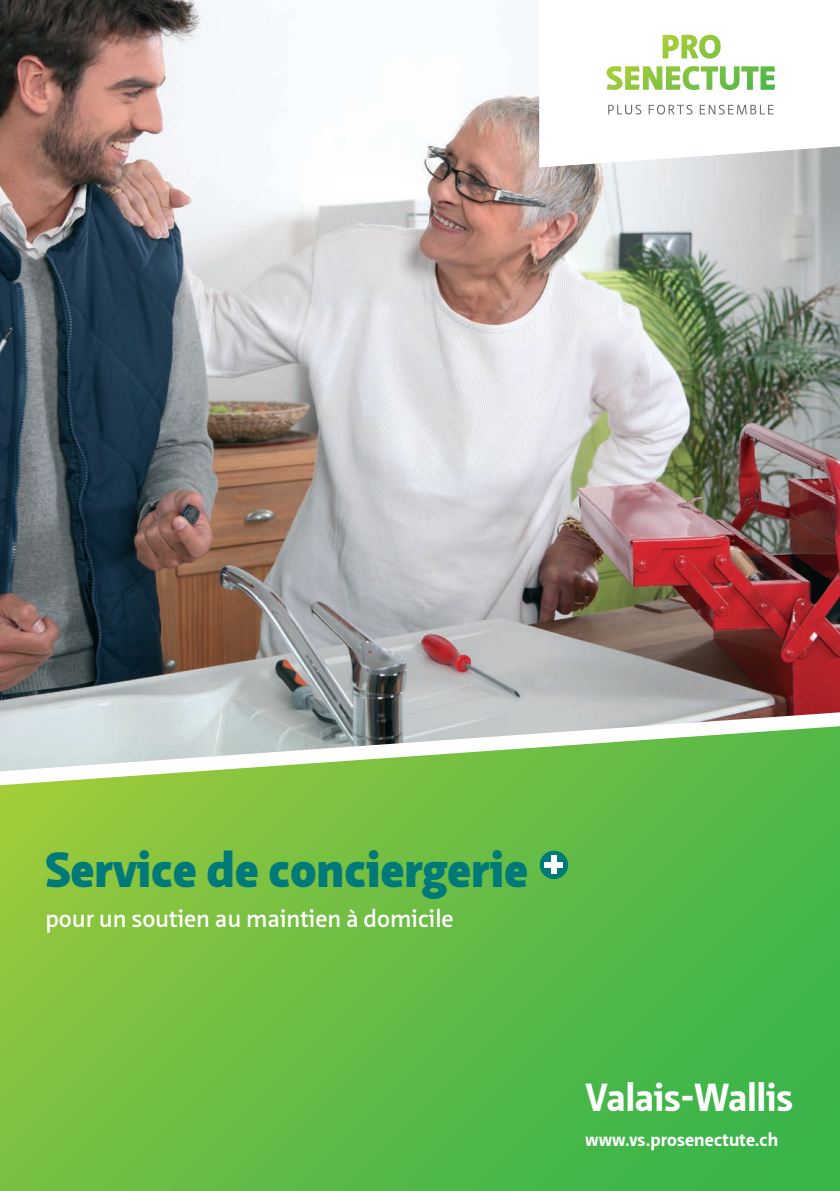
<style>
.page{position:relative;width:840px;height:1191px;background:#fff}
.page>*{position:absolute;margin:0;border:0;box-sizing:border-box;transform-origin:0 0}
.t1{font:900 48px "Neue Sans Pro";color:#007a78}
.t2{font:700 38px "Neue Sans Pro";letter-spacing:-.01em;color:#fff}
.t3{font:600 24px "Neue Sans Pro";color:#fff}
.t4{font:700 18px "Neue Sans Pro";letter-spacing:.01em;color:#fff}
</style>
<div class="page">
<img style="left:0;top:0;width:839px;height:712px">
<svg style="left:0;top:785px;width:839px;height:406px;background:#64bc44"></svg>
<svg style="left:0;top:712px;width:839px;height:73px"></svg>
<svg style="left:539px;top:0;width:300px;height:167px"></svg>
<img style="left:606px;top:35px;width:168px;height:55px">
<svg style="left:608px;top:105px;width:33px;height:9px"></svg>
<svg style="left:648px;top:105px;width:44px;height:9px"></svg>
<svg style="left:699px;top:105px;width:74px;height:9px"></svg>
<div style="left:539px;top:850px;width:28px;height:29px;background:#007a78;border-radius:50%"></div>
<div style="left:551px;top:855px;width:5px;height:19px;background:#fff"></div>
<div style="left:544px;top:862px;width:18px;height:5px;background:#fff"></div>
<h1 class="t1" style="left:45px;top:838px;width:484px">Service de conciergerie</h1>
<p class="t3" style="left:45px;top:903px;width:409px">pour un soutien au maintien à domicile</p>
<h2 class="t2" style="left:585px;top:1072px;width:209px">Valais-Wallis</h2>
<p class="t4" style="left:585px;top:1127px;width:194px">www.vs.prosenectute.ch</p>
</div>
